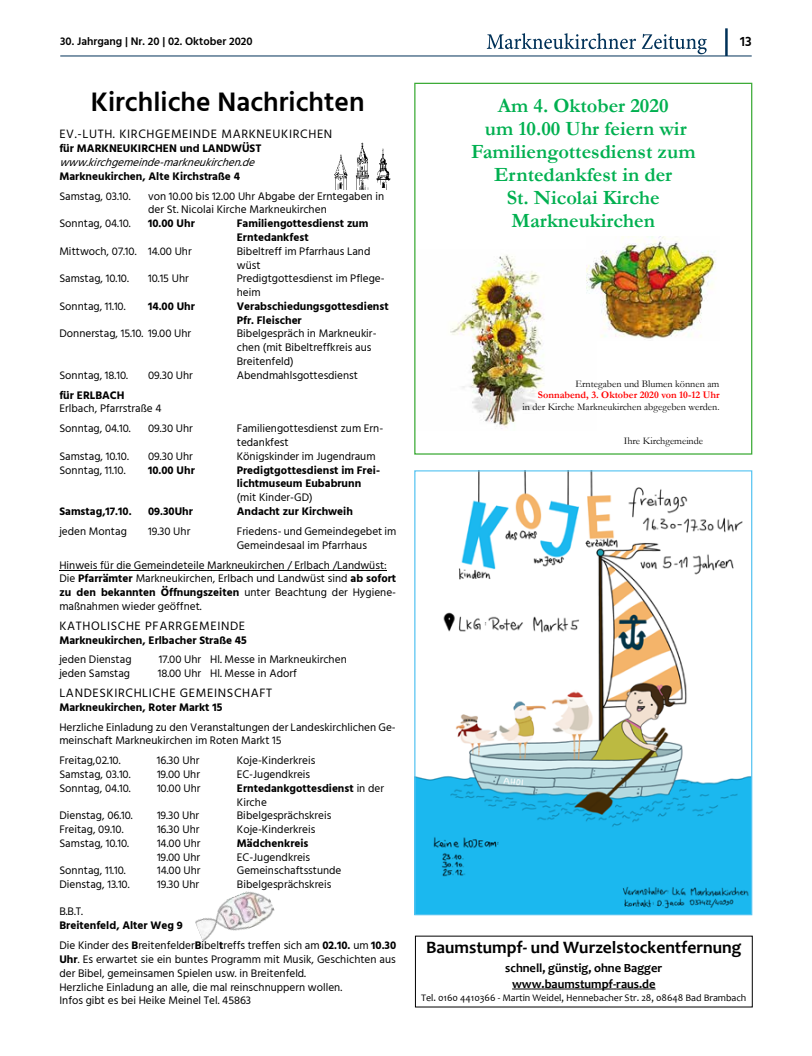
<style>
.page{position:relative;width:812px;height:1056px;background:#fff}
.page>*{position:absolute;margin:0;border:0;box-sizing:border-box;transform-origin:0 0}
.t1{font:600 27.5px "Hind Madurai";color:#000}
.t2{font:700 20.38px/22.9px "Garamond";color:#00b050;text-align:center}
.t3{font:700 17.5px "Candara";color:#000}
.t4{font:600 13.75px "Hind Madurai";color:#000}
.t5{font:12.5px "Hind Madurai";letter-spacing:.05em;color:#000}
.t6{font:700 12.5px/16.6px "Candara";color:#000;text-align:center}
.t7{font:11.25px/13.8px "Hind Madurai";color:#000}
.t8{font:700 11.25px/13.8px "Hind Madurai";color:#000}
.t9{font:italic 11.25px "Hind Madurai";color:#000}
.t10{font:600 11.25px "Hind Madurai";color:#000}
.t11{font:10.12px "Garamond";color:#000}
.t12{font:700 10.12px "Garamond";color:#f00}
.t13{font:10px "Candara";letter-spacing:-.005em;color:#000}
.s1{font-weight:700}
.s2{font-weight:400}
</style>
<div class="page">
<svg style="left:487px;top:33px;width:219px;height:21px"></svg>
<hr style="left:60px;top:56px;width:691px;height:1px;background:#003158">
<hr style="left:725px;top:28px;width:2px;height:28px;background:#003158">
<img style="left:334px;top:142px;width:57px;height:47px">
<img style="left:195px;top:891px;width:80px;height:50px">
<hr style="left:59px;top:570px;width:328px;height:1px;background:#000">
<img style="left:450px;top:255px;width:95px;height:174px">
<img style="left:586px;top:236px;width:130px;height:103px">
<div style="left:414px;top:83px;width:338px;height:372px;border:1px solid #3aaa35"></div>
<img style="left:416px;top:472px;width:334px;height:441px">
<div style="left:414px;top:470px;width:338px;height:445px;border:1px solid #57c4f1"></div>
<svg style="left:512px;top:989px;width:143px;height:1px"></svg>
<p class="t10" style="left:60px;top:35px;width:194px">30. Jahrgang | Nr. 20 | 02. Oktober 2020</p>
<p class="t4" style="left:740px;top:32px;width:13px">13</p>
<h1 class="t1" style="left:91px;top:84px;width:275px">Kirchliche Nachrichten</h1>
<p class="t5" style="left:59px;top:127px;width:274px">EV.-LUTH. KIRCHGEMEINDE MARKNEUKIRCHEN</p>
<p class="t8" style="left:59px;top:142px;width:204px">für MARKNEUKIRCHEN und LANDWÜST</p>
<p class="t9" style="left:59px;top:156px;width:201px">www.kirchgemeinde-markneukirchen.de</p>
<p class="t8" style="left:59px;top:170px;width:182px">Markneukirchen, Alte Kirchstraße 4</p>
<p class="t7" style="left:59px;top:190px;width:73px">Samstag, 03.10.</p>
<p class="t7" style="left:148px;top:190px;width:237px">von 10.00 bis 12.00 Uhr Abgabe der Erntegaben in der St. Nicolai Kirche Markneukirchen</p>
<p class="t7" style="left:59px;top:217px;width:73px">Sonntag, 04.10.</p>
<p class="t8" style="left:148px;top:217px;width:48px">10.00 Uhr</p>
<p class="t8" style="left:237px;top:217px;width:133px">Familiengottesdienst zum<br>Erntedankfest</p>
<p class="t7" style="left:59px;top:245px;width:134px">Mittwoch, 07.10. 14.00 Uhr</p>
<p class="t7" style="left:237px;top:245px;width:135px">Bibeltreff im Pfarrhaus Land wüst</p>
<p class="t7" style="left:59px;top:272px;width:71px">Samstag, 10.10.</p>
<p class="t7" style="left:148px;top:272px;width:42px">10.15 Uhr</p>
<p class="t7" style="left:237px;top:272px;width:149px">Predigtgottesdienst im Pflege&shy;heim</p>
<p class="t7" style="left:59px;top:300px;width:68px">Sonntag, 11.10.</p>
<p class="t8" style="left:148px;top:300px;width:48px">14.00 Uhr</p>
<p class="t8" style="left:237px;top:300px;width:153px">Verabschiedungsgottesdienst<br>Pfr. Fleischer</p>
<p class="t7" style="left:59px;top:327px;width:133px">Donnerstag, 15.10. 19.00 Uhr</p>
<p class="t7" style="left:237px;top:327px;width:141px">Bibelgespräch in Markneukir&shy;chen (mit Bibeltreffkreis aus<br>Breitenfeld)</p>
<p class="t7" style="left:59px;top:369px;width:70px">Sonntag, 18.10.</p>
<p class="t7" style="left:148px;top:369px;width:46px">09.30 Uhr</p>
<p class="t7" style="left:237px;top:369px;width:123px">Abendmahlsgottesdienst</p>
<p class="t8" style="left:59px;top:388px;width:67px">für ERLBACH</p>
<p class="t7" style="left:59px;top:399px;width:104px;line-height:20.1px">Erlbach, Pfarrstraße 4<br>Sonntag, 04.10.</p>
<p class="t7" style="left:148px;top:422px;width:46px">09.30 Uhr</p>
<p class="t7" style="left:237px;top:422px;width:148px">Familiengottesdienst zum Ern&shy;tedankfest</p>
<p class="t7" style="left:59px;top:450px;width:71px">Samstag, 10.10.</p>
<p class="t7" style="left:148px;top:450px;width:46px">09.30 Uhr</p>
<p class="t7" style="left:237px;top:450px;width:140px">Königskinder im Jugendraum</p>
<p class="t7" style="left:59px;top:464px;width:68px">Sonntag, 11.10.</p>
<p class="t8" style="left:148px;top:463px;width:48px">10.00 Uhr</p>
<p class="t8" style="left:237px;top:463px;width:145px">Predigtgottesdienst im Frei&shy;lichtmuseum Eubabrunn</p>
<p class="t7" style="left:237px;top:491px;width:77px">(mit Kinder-GD)</p>
<p class="t8" style="left:59px;top:505px;width:74px">Samstag,17.10.</p>
<p class="t8" style="left:148px;top:505px;width:46px">09.30Uhr</p>
<p class="t8" style="left:237px;top:505px;width:118px">Andacht zur Kirchweih</p>
<p class="t7" style="left:59px;top:525px;width:69px">jeden Montag</p>
<p class="t7" style="left:148px;top:525px;width:44px">19.30 Uhr</p>
<p class="t7" style="left:237px;top:525px;width:161px">Friedens- und Gemeindegebet im<br>Gemeindesaal im Pfarrhaus</p>
<p class="t7" style="left:59px;top:559px;width:338px">Hinweis für die Gemeindeteile Markneukirchen / Erlbach /Landwüst:<br>Die <span class="s1">Pfarrämter</span> Markneukirchen, Erlbach und Landwüst sind <span class="s1">ab sofort zu den bekannten Öffnungszeiten</span> unter Beachtung der Hygiene&shy;maßnahmen wieder geöffnet.</p>
<p class="t5" style="left:59px;top:618px;width:187px">KATHOLISCHE PFARRGEMEINDE</p>
<p class="t8" style="left:59px;top:633px;width:189px">Markneukirchen, Erlbacher Straße 45</p>
<p class="t7" style="left:59px;top:653px;width:74px">jeden Dienstag</p>
<p class="t7" style="left:159px;top:653px;width:189px">17.00 Uhr Hl. Messe in Markneukirchen</p>
<p class="t7" style="left:59px;top:667px;width:72px">jeden Samstag</p>
<p class="t7" style="left:158px;top:667px;width:140px">18.00 Uhr Hl. Messe in Adorf</p>
<p class="t5" style="left:59px;top:685px;width:214px">LANDESKIRCHLICHE GEMEINSCHAFT</p>
<p class="t8" style="left:59px;top:700px;width:164px">Markneukirchen, Roter Markt 15</p>
<p class="t7" style="left:59px;top:721px;width:338px">Herzliche Einladung zu den Veranstaltungen der Landeskirchlichen Ge&shy;meinschaft Markneukirchen im Roten Markt 15</p>
<p class="t7" style="left:59px;top:754px;width:63px">Freitag,02.10.</p>
<p class="t7" style="left:157px;top:754px;width:44px">16.30 Uhr</p>
<p class="t7" style="left:237px;top:754px;width:80px">Koje-Kinderkreis</p>
<p class="t7" style="left:59px;top:768px;width:73px">Samstag, 03.10.</p>
<p class="t7" style="left:157px;top:768px;width:45px">19.00 Uhr</p>
<p class="t7" style="left:237px;top:768px;width:75px">EC-Jugendkreis</p>
<p class="t7" style="left:59px;top:782px;width:73px">Sonntag, 04.10.</p>
<p class="t7" style="left:157px;top:782px;width:45px">10.00 Uhr</p>
<p class="t8" style="left:237px;top:781px;width:149px">Erntedankgottesdienst <span class="s2">in der<br>Kirche</span></p>
<p class="t7" style="left:59px;top:809px;width:75px">Dienstag, 06.10.</p>
<p class="t7" style="left:157px;top:809px;width:44px">19.30 Uhr</p>
<p class="t7" style="left:237px;top:809px;width:96px">Bibelgesprächskreis</p>
<p class="t7" style="left:59px;top:823px;width:66px">Freitag, 09.10.</p>
<p class="t7" style="left:157px;top:823px;width:44px">16.30 Uhr</p>
<p class="t7" style="left:237px;top:823px;width:80px">Koje-Kinderkreis</p>
<p class="t7" style="left:59px;top:837px;width:71px">Samstag, 10.10.</p>
<p class="t7" style="left:157px;top:837px;width:45px">14.00 Uhr</p>
<p class="t8" style="left:237px;top:837px;width:73px">Mädchenkreis</p>
<p class="t7" style="left:157px;top:851px;width:45px">19.00 Uhr</p>
<p class="t7" style="left:237px;top:851px;width:75px">EC-Jugendkreis</p>
<p class="t7" style="left:59px;top:864px;width:68px">Sonntag, 11.10.</p>
<p class="t7" style="left:157px;top:864px;width:45px">14.00 Uhr</p>
<p class="t7" style="left:237px;top:864px;width:106px">Gemeinschaftsstunde</p>
<p class="t7" style="left:59px;top:878px;width:72px">Dienstag, 13.10.</p>
<p class="t7" style="left:157px;top:878px;width:44px">19.30 Uhr</p>
<p class="t7" style="left:237px;top:878px;width:96px">Bibelgesprächskreis</p>
<p class="t7" style="left:59px;top:905px;width:25px">B.B.T.</p>
<p class="t7" style="left:59px;top:916px;width:338px;line-height:20px"><span class="s1">Breitenfeld, Alter Weg 9<br></span>Die Kinder des <span class="s1">B</span>reitenfelder<span class="s1">B</span>ibel<span class="s1">t</span>reffs treffen sich am <span class="s1">02.10.</span> um <span class="s1">10.30</span></p>
<p class="t7" style="left:59px;top:953px;width:338px"><span class="s1">Uhr</span>. Es erwartet sie ein buntes Programm mit Musik, Geschichten aus der Bibel, gemeinsamen Spielen usw. in Breitenfeld.<br>Herzliche Einladung an alle, die mal reinschnuppern wollen.<br>Infos gibt es bei Heike Meinel Tel. 45863</p>
<h2 class="t2" style="left:471px;top:95px;width:226px">Am 4. Oktober 2020<br>um 10.00 Uhr feiern wir<br>Familiengottesdienst zum<br>Erntedankfest in der<br>St. Nicolai Kirche<br>Markneukirchen</h2>
<p class="t11" style="left:575px;top:377px;width:146px">Erntegaben und Blumen können am</p>
<p class="t12" style="left:538px;top:388px;width:183px">Sonnabend, 3. Oktober 2020 von 10-12 Uhr</p>
<p class="t11" style="left:522px;top:400px;width:199px">in der Kirche Markneukirchen abgegeben werden.</p>
<p class="t11" style="left:623px;top:434px;width:81px">Ihre Kirchgemeinde</p>
<h3 class="t3" style="left:426px;top:937px;width:317px">Baumstumpf- und Wurzelstockentfernung</h3>
<p class="t6" style="left:505px;top:959px;width:159px">schnell, günstig, ohne Bagger www.baumstumpf-raus.de</p>
<p class="t13" style="left:421px;top:991px;width:327px">Tel. 0160 4410366 - Martin Weidel, Hennebacher Str. 28, 08648 Bad Brambach</p>
</div>
